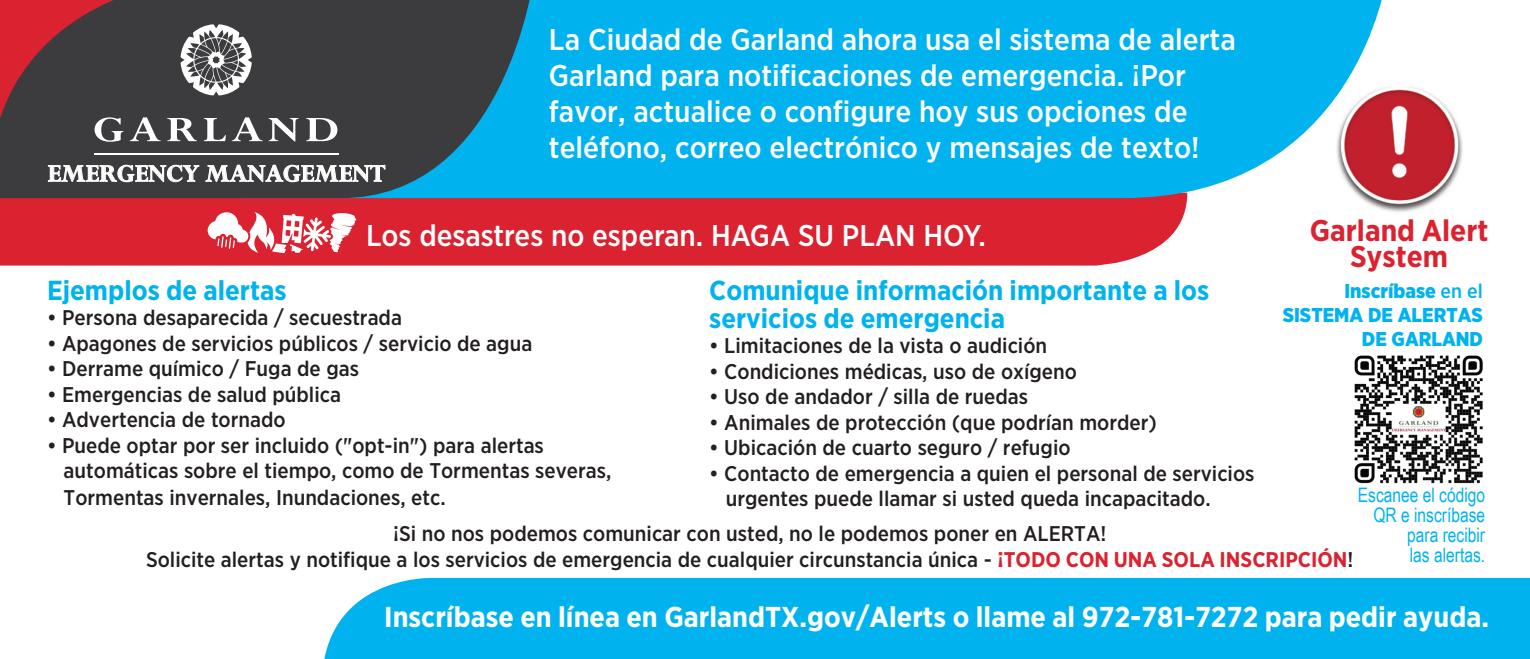
<style>
.page{position:relative;width:1530px;height:659px;background:#fff}
.page>*{position:absolute;margin:0;border:0;box-sizing:border-box;transform-origin:0 0}
.t1{font:500 30px/36px "Gotham Narrow";color:#fff}
.t2{font:700 30px/26px "Gotham Narrow";color:#db2230;text-align:center}
.t3{font:700 28.75px "Gotham Narrow";color:#fff}
.t4{font:700 27.5px/28px "Gotham Narrow";color:#00b3ee}
.t5{font:700 26.75px "Perpetua";color:#fff}
.t6{font:500 21.25px/26.2px "Gotham Narrow";color:#231f20}
.t7{font:20px/20px "Arial Narrow";color:#00b3ee;text-align:right;scale:.95 1}
.t8{font:900 20px/24px "Gotham Narrow";color:#00b3ee;text-align:right}
.s1{font-weight:700;color:#db2230}
.s2{font-weight:500}
</style>
<div class="page">
<div style="left:0;top:198px;width:1187px;height:68px;background:#db2230"></div>
<div style="left:324px;top:577px;width:1206px;height:82px;background:#00b3ee"></div>
<svg style="left:207px;top:212px;width:149px;height:41px"></svg>
<div style="left:534px;top:0;width:848px;height:198px;background:#00b3ee"></div>
<svg style="left:0;top:0;width:534px;height:198px;background:#3e4852"></svg>
<svg style="left:48px;top:165px;width:338px;height:23px;background:#6b6b6d"></svg>
<hr style="left:95px;top:153px;width:244px;height:1px;background:#fff">
<svg style="left:95px;top:117px;width:28px;height:25px"></svg>
<svg style="left:130px;top:117px;width:31px;height:24px"></svg>
<svg style="left:167px;top:118px;width:30px;height:23px"></svg>
<svg style="left:204px;top:118px;width:22px;height:23px"></svg>
<svg style="left:232px;top:117px;width:31px;height:24px"></svg>
<svg style="left:269px;top:118px;width:30px;height:23px"></svg>
<svg style="left:306px;top:118px;width:31px;height:23px"></svg>
<svg style="left:181px;top:24px;width:71px;height:71px"></svg>
<img style="left:1336px;top:87px;width:127px;height:125px">
<svg style="left:1336px;top:87px;width:7px;height:10px"></svg>
<img style="left:1354px;top:355px;width:129px;height:129px">
<p class="t5" style="left:47px;top:157px;width:339px">EMERGENCY MANAGEMENT</p>
<h1 class="t1" style="left:549px;top:21px;width:688px">La Ciudad de Garland ahora usa el sistema de alerta Garland para notificaciones de emergencia. ¡Por favor, actualice o configure hoy sus opciones de teléfono, correo electrónico y mensajes de texto!</h1>
<h1 class="t1" style="left:366px;top:217px;width:621px">Los desastres no esperan. HAGA SU PLAN HOY.</h1>
<h1 class="t2" style="left:1310px;top:217px;width:180px">Garland Alert<br>System</h1>
<p class="t4" style="left:709px;top:276px;width:502px">Comunique información importante a los servicios de emergencia</p>
<p class="t6" style="left:709px;top:332px;width:340px">• Limitaciones de la vista o audición</p>
<p class="t6" style="left:709px;top:358px;width:369px">• Condiciones médicas, uso de oxígeno</p>
<p class="t6" style="left:709px;top:383px;width:320px">• Uso de andador / silla de ruedas</p>
<p class="t6" style="left:709px;top:409px;width:449px">• Animales de protección (que podrían morder)</p>
<p class="t6" style="left:709px;top:434px;width:363px">• Ubicación de cuarto seguro / refugio</p>
<p class="t6" style="left:726px;top:460px;width:530px;line-height:25.5px;text-indent:-17px">• Contacto de emergencia a quien el personal de servicios urgentes puede llamar si usted queda incapacitado.</p>
<p class="t6" style="left:146px;top:520px;width:1209px;line-height:25.5px;text-align:center">¡Si no nos podemos comunicar con usted, no le podemos poner en ALERTA!<br>Solicite alertas y notifique a los servicios de emergencia de cualquier circunstancia única - <span class="s1">¡TODO CON UNA SOLA INSCRIPCIÓN</span>!</p>
<p class="t4" style="left:47px;top:276px;width:241px">Ejemplos de alertas</p>
<p class="t6" style="left:47px;top:304px;width:357px">• Persona desaparecida / secuestrada</p>
<p class="t6" style="left:47px;top:330px;width:487px">• Apagones de servicios públicos / servicio de agua</p>
<p class="t6" style="left:47px;top:355px;width:314px">• Derrame químico / Fuga de gas</p>
<p class="t6" style="left:47px;top:381px;width:296px">• Emergencias de salud pública</p>
<p class="t6" style="left:47px;top:406px;width:240px">• Advertencia de tornado</p>
<p class="t6" style="left:64px;top:432px;width:549px;text-indent:-17px">• Puede optar por ser incluido ("opt-in") para alertas automáticas sobre el tiempo, como de Tormentas severas,<br>Tormentas invernales, Inundaciones, etc.</p>
<p class="t8" style="left:1283px;top:279px;width:202px">Inscríbase <span class="s2">en el<br></span>SISTEMA DE ALERTAS<br>DE GARLAND</p>
<p class="t7" style="left:1358px;top:484px;width:136px">Escanee el código<br>QR e inscríbase para recibir<br>las alertas.</p>
<h2 class="t3" style="left:384px;top:598px;width:1106px">Inscríbase en línea en GarlandTX.gov/Alerts o llame al 972-781-7272 para pedir ayuda.</h2>
</div>
